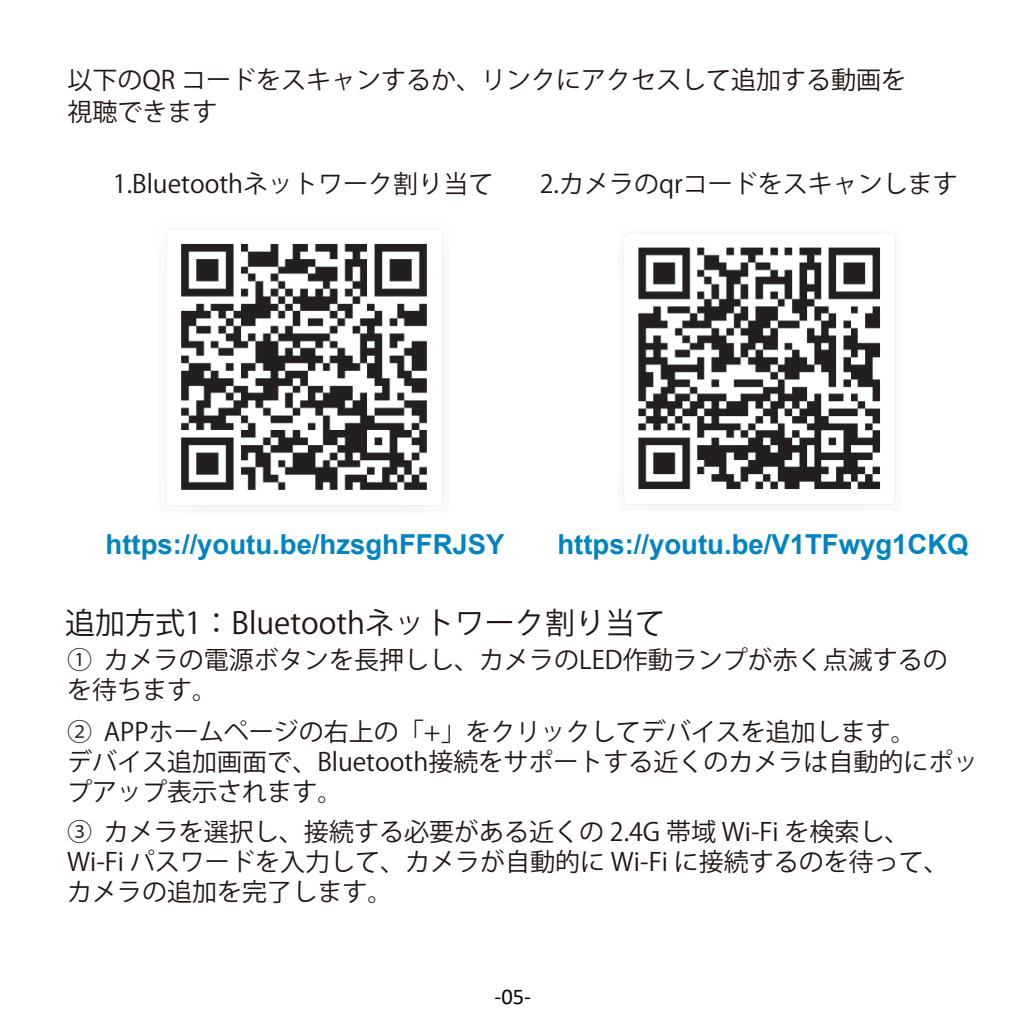
<style>
.page{position:relative;width:1028px;height:1028px;background:#fff}
.page>*{position:absolute;margin:0;border:0;box-sizing:border-box;transform-origin:0 0}
.t1{font:30px "Koz Go Pr 6 N";color:#211613}
.t2{font:700 27.5px "Arial";color:#0084c3}
.t3{font:25px/30px "Koz Go Pr 6 N";color:#211613}
.t4{font:22.5px "Calibri";color:#030303}
</style>
<div class="page">
<img style="left:166px;top:229px;width:277px;height:279px">
<img style="left:623px;top:233px;width:273px;height:274px">
<p class="t3" style="left:67px;top:64px;width:840px;line-height:32.5px">以下のQR コードをスキャンするか、リンクにアクセスして追加する動画を視聴できます</p>
<p class="t3" style="left:113px;top:169px;width:382px">1.Bluetoothネットワーク割り当て</p>
<p class="t3" style="left:540px;top:169px;width:419px">2.カメラのqrコードをスキャンします</p>
<p class="t2" style="left:106px;top:525px;width:400px">https://youtu.be/hzsghFFRJSY</p>
<p class="t2" style="left:557px;top:525px;width:413px">https://youtu.be/V1TFwyg1CKQ</p>
<p class="t1" style="left:65px;top:606px;width:601px">追加方式1：Bluetoothネットワーク割り当て</p>
<p class="t3" style="left:67px;top:646px;width:882px">① カメラの電源ボタンを長押しし、カメラのLED作動ランプが赤く点滅するのを待ちます。</p>
<p class="t3" style="left:67px;top:717px;width:913px">② APPホームページの右上の「+」をクリックしてデバイスを追加します。<br>デバイス追加画面で、Bluetooth接続をサポートする近くのカメラは自動的にポップアップ表示されます。</p>
<p class="t3" style="left:67px;top:817px;width:883px">③ カメラを選択し、接続する必要がある近くの 2.4G 帯域 Wi-Fi を検索し、<br>Wi-Fi パスワードを入力して、カメラが自動的に Wi-Fi に接続するのを待って、カメラの追加を完了します。</p>
<p class="t4" style="left:494px;top:980px;width:38px">-05-</p>
</div>
